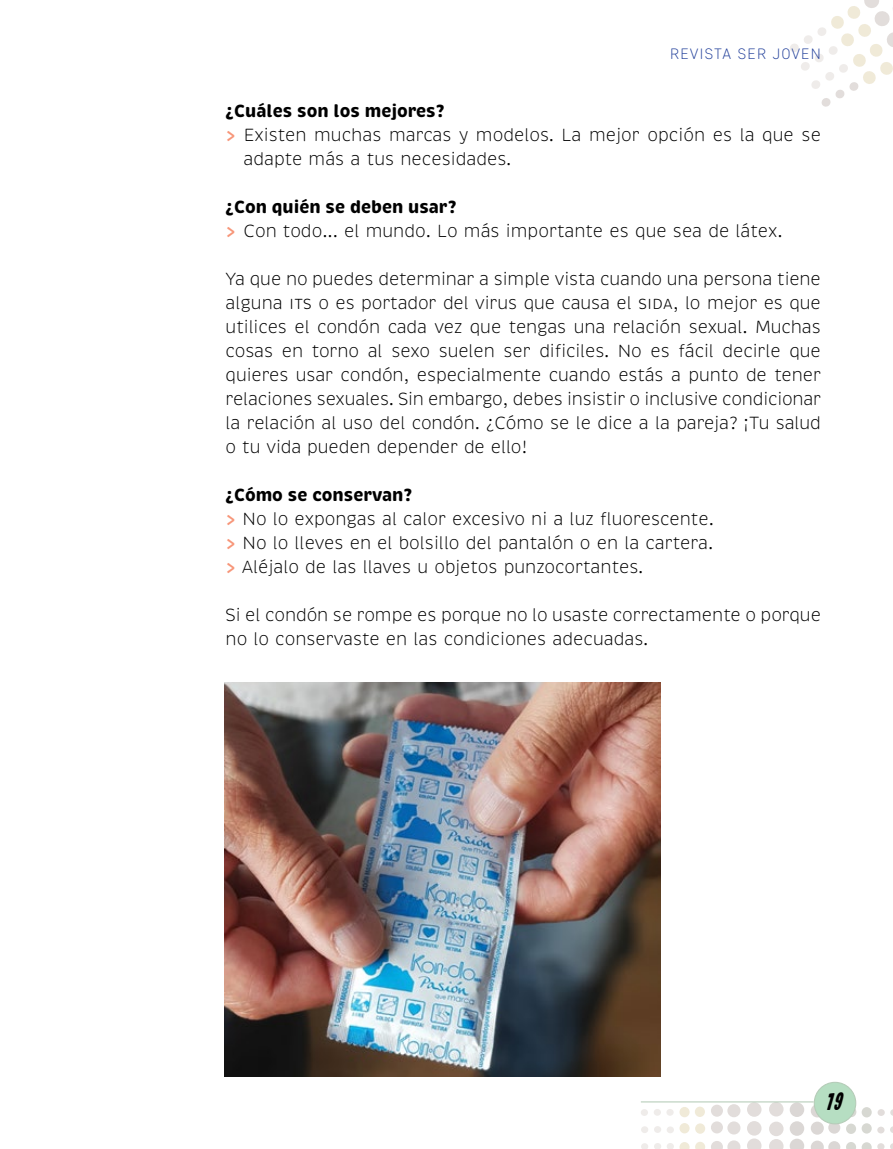
<style>
.page{position:relative;width:893px;height:1149px;background:#fff}
.page>*{position:absolute;margin:0;border:0;box-sizing:border-box;transform-origin:0 0}
.t1{font:italic 27px "Whiskers AOE";color:#000}
.t2{font:300 18px/24px "Brevia";letter-spacing:-.005em;color:#000}
.t3{font:700 18px "Brevia";letter-spacing:-.005em;color:#000}
.t4{font:italic 300 15px "Core Sans DS25";letter-spacing:.1em;color:#213f9a}
.s1{font-weight:700;color:#f79679}
.s2{font-weight:700}
</style>
<div class="page">
<img style="left:225px;top:682px;width:435px;height:394px">
<div style="left:769px;top:1101px;width:14px;height:15px;background:#e2dddb;border-radius:50%"></div>
<div style="left:769px;top:1121px;width:14px;height:14px;background:#e2dddb;border-radius:50%"></div>
<svg style="left:769px;top:1139px;width:14px;height:9px"></svg>
<div style="left:667px;top:1142px;width:7px;height:6px;background:#efecea;border-radius:50%"></div>
<div style="left:654px;top:1142px;width:7px;height:6px;background:#efecea;border-radius:50%"></div>
<svg style="left:641px;top:1143px;width:7px;height:5px"></svg>
<svg style="left:747px;top:1138px;width:14px;height:10px"></svg>
<svg style="left:711px;top:1140px;width:29px;height:8px"></svg>
<svg style="left:679px;top:1142px;width:26px;height:6px"></svg>
<div style="left:747px;top:1120px;width:14px;height:15px;background:#e2dddb;border-radius:50%"></div>
<div style="left:727px;top:1120px;width:13px;height:14px;background:#e2dddb;border-radius:50%"></div>
<div style="left:711px;top:1120px;width:12px;height:12px;background:#e2dddb;border-radius:50%"></div>
<div style="left:695px;top:1122px;width:10px;height:11px;background:#f0ead8;border-radius:50%"></div>
<div style="left:679px;top:1122px;width:11px;height:10px;background:#f0ead8;border-radius:50%"></div>
<div style="left:667px;top:1126px;width:7px;height:6px;background:#efecea;border-radius:50%"></div>
<div style="left:666px;top:1108px;width:8px;height:7px;background:#efecea;border-radius:50%"></div>
<div style="left:654px;top:1108px;width:7px;height:7px;background:#efecea;border-radius:50%"></div>
<div style="left:654px;top:1125px;width:7px;height:7px;background:#efecea;border-radius:50%"></div>
<div style="left:641px;top:1125px;width:7px;height:7px;background:#efecea;border-radius:50%"></div>
<div style="left:641px;top:1108px;width:7px;height:7px;background:#efecea;border-radius:50%"></div>
<div style="left:747px;top:1101px;width:14px;height:15px;background:#e2dddb;border-radius:50%"></div>
<div style="left:727px;top:1103px;width:13px;height:13px;background:#e2dddb;border-radius:50%"></div>
<div style="left:711px;top:1104px;width:12px;height:12px;background:#e2dddb;border-radius:50%"></div>
<div style="left:695px;top:1106px;width:10px;height:10px;background:#f0ead8;border-radius:50%"></div>
<div style="left:679px;top:1106px;width:11px;height:10px;background:#f0ead8;border-radius:50%"></div>
<svg style="left:890px;top:1143px;width:3px;height:5px"></svg>
<svg style="left:790px;top:1138px;width:14px;height:10px"></svg>
<svg style="left:811px;top:1140px;width:29px;height:8px"></svg>
<svg style="left:846px;top:1142px;width:10px;height:6px"></svg>
<svg style="left:862px;top:1142px;width:22px;height:6px"></svg>
<div style="left:790px;top:1120px;width:14px;height:15px;background:#dbd7d5;border-radius:50%"></div>
<div style="left:811px;top:1121px;width:13px;height:13px;background:#dbd7d5;border-radius:50%"></div>
<svg style="left:828px;top:1121px;width:12px;height:12px"></svg>
<div style="left:846px;top:1123px;width:10px;height:10px;background:#d7d8d2;border-radius:50%"></div>
<div style="left:862px;top:1122px;width:10px;height:11px;background:#d7d8d2;border-radius:50%"></div>
<div style="left:877px;top:1126px;width:7px;height:7px;background:#e2dddb;border-radius:50%"></div>
<div style="left:877px;top:1108px;width:8px;height:7px;background:#e2dddb;border-radius:50%"></div>
<svg style="left:890px;top:1109px;width:3px;height:6px"></svg>
<svg style="left:890px;top:1126px;width:3px;height:6px"></svg>
<div style="left:790px;top:1102px;width:14px;height:14px;background:#dbd7d5;border-radius:50%"></div>
<svg style="left:811px;top:1103px;width:13px;height:14px"></svg>
<svg style="left:846px;top:1106px;width:10px;height:10px"></svg>
<div style="left:862px;top:1106px;width:10px;height:11px;background:#d7d8d2;border-radius:50%"></div>
<svg style="left:790px;top:0;width:103px;height:107px"></svg>
<div style="left:814px;top:1081px;width:42px;height:42px;background:#b6dec2;border-radius:50%"></div>
<div style="left:814px;top:1081px;width:42px;height:42px;border:1px solid #b5ccb8;border-radius:50%"></div>
<hr style="left:641px;top:1100px;width:173px;height:2px;background:#b5ccb8">
<p class="t4" style="left:671px;top:44px;width:155px">REVISTA SER JOVEN</p>
<p class="t3" style="left:226px;top:100px;width:220px">¿Cuáles son los mejores?</p>
<p class="t2" style="left:226px;top:123px;width:597px"><span class="s1">&gt;</span> Existen muchas marcas y modelos. La mejor opción es la que se</p>
<p class="t2" style="left:244px;top:147px;width:269px">adapte más a tus necesidades.</p>
<p class="t2" style="left:226px;top:195px;width:558px"><span class="s2">¿Con quién se deben usar?<br></span><span class="s1">&gt;</span> Con todo... el mundo. Lo más importante es que sea de látex.</p>
<p class="t2" style="left:226px;top:267px;width:597px;text-align:justify">Ya que no puedes determinar a simple vista cuando una persona tiene alguna its o es portador del virus que causa el sida, lo mejor es que utilices el condón cada vez que tengas una relación sexual. Muchas cosas en torno al sexo suelen ser dificiles. No es fácil decirle que quieres usar condón, especialmente cuando estás a punto de tener relaciones sexuales. Sin embargo, debes insistir o inclusive condicionar la relación al uso del condón. ¿Cómo se le dice a la pareja? ¡Tu salud o tu vida pueden depender de ello!</p>
<p class="t2" style="left:226px;top:483px;width:490px"><span class="s2">¿Cómo se conservan?<br></span><span class="s1">&gt;</span> No lo expongas al calor excesivo ni a luz fluorescente. <span class="s1">&gt;</span> No lo lleves en el bolsillo del pantalón o en la cartera. <span class="s1">&gt;</span> Aléjalo de las llaves u objetos punzocortantes.</p>
<p class="t2" style="left:226px;top:603px;width:597px">Si el condón se rompe es porque no lo usaste correctamente o porque no lo conservaste en las condiciones adecuadas.</p>
<h1 class="t1" style="left:825px;top:1087px;width:17px">19</h1>
</div>
